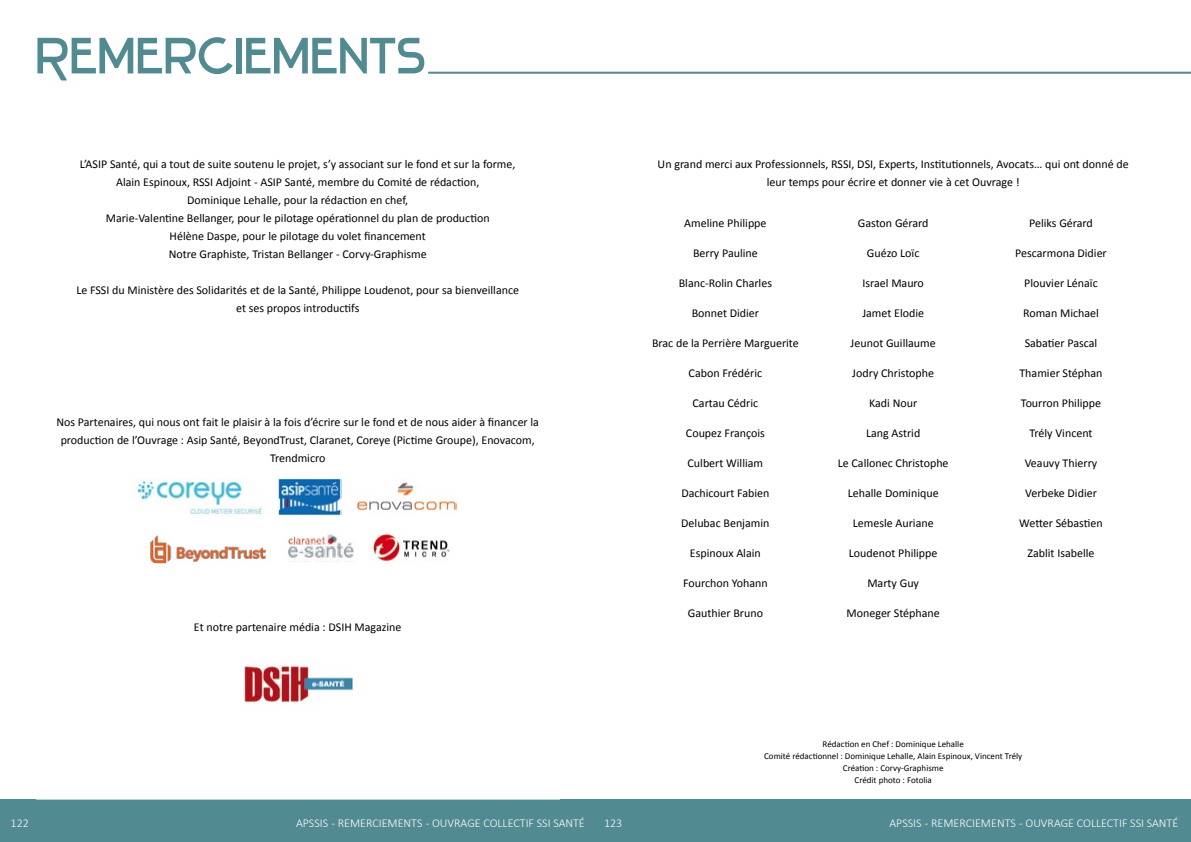
<style>
.page{position:relative;width:1191px;height:842px;background:#fff}
.page>*{position:absolute;margin:0;border:0;box-sizing:border-box;transform-origin:0 0}
.t1{font:50px "Stentiga";color:#528a92}
.t2{font:12px/18px "Calibri";color:#000;text-align:center}
.t3{font:300 12px "Calibri";color:#fff}
.t4{font:9px/12px "Calibri";color:#000;text-align:center}
</style>
<div class="page">
<div style="left:0;top:799px;width:1191px;height:43px;background:#528a92"></div>
<hr style="left:428px;top:72px;width:763px;height:2px;background:#528a92">
<img style="left:278px;top:478px;width:63px;height:37px">
<img style="left:136px;top:478px;width:127px;height:37px">
<img style="left:356px;top:479px;width:101px;height:32px">
<img style="left:150px;top:535px;width:116px;height:29px">
<img style="left:372px;top:530px;width:78px;height:32px">
<img style="left:288px;top:534px;width:66px;height:28px">
<img style="left:243px;top:665px;width:111px;height:39px">
<h1 class="t1" style="left:36px;top:26px;width:391px">Remerciements</h1>
<p class="t2" style="left:80px;top:155px;width:437px">L’ASIP Santé, qui a tout de suite soutenu le projet, s’y associant sur le fond et sur la forme, Alain Espinoux, RSSI Adjoint - ASIP Santé, membre du Comité de rédaction,<br>Dominique Lehalle, pour la rédaction en chef,<br>Marie-Valentine Bellanger, pour le pilotage opérationnel du plan de production<br>Hélène Daspe, pour le pilotage du volet financement<br>Notre Graphiste, Tristan Bellanger - Corvy-Graphisme</p>
<p class="t2" style="left:76px;top:281px;width:444px">Le FSSI du Ministère des Solidarités et de la Santé, Philippe Loudenot, pour sa bienveillance et ses propos introductifs</p>
<p class="t2" style="left:56px;top:413px;width:484px">Nos Partenaires, qui nous ont fait le plaisir à la fois d’écrire sur le fond et de nous aider à financer la production de l’Ouvrage : Asip Santé, BeyondTrust, Claranet, Coreye (Pictime Groupe), Enovacom,<br>Trendmicro</p>
<p class="t2" style="left:194px;top:618px;width:209px">Et notre partenaire média : DSIH Magazine</p>
<p class="t2" style="left:657px;top:155px;width:473px">Un grand merci aux Professionnels, RSSI, DSI, Experts, Institutionnels, Avocats… qui ont donné de leur temps pour écrire et donner vie à cet Ouvrage !</p>
<p class="t2" style="left:684px;top:214px;width:84px">Ameline Philippe</p>
<p class="t2" style="left:693px;top:244px;width:66px">Berry Pauline</p>
<p class="t2" style="left:679px;top:274px;width:95px">Blanc-Rolin Charles</p>
<p class="t2" style="left:691px;top:304px;width:69px">Bonnet Didier</p>
<p class="t2" style="left:652px;top:334px;width:148px">Brac de la Perrière Marguerite</p>
<p class="t2" style="left:688px;top:364px;width:75px">Cabon Frédéric</p>
<p class="t2" style="left:692px;top:394px;width:67px">Cartau Cédric</p>
<p class="t2" style="left:686px;top:424px;width:80px">Coupez François</p>
<p class="t2" style="left:687px;top:454px;width:77px">Culbert William</p>
<p class="t2" style="left:681px;top:484px;width:90px">Dachicourt Fabien</p>
<p class="t2" style="left:681px;top:514px;width:90px">Delubac Benjamin</p>
<p class="t2" style="left:690px;top:544px;width:72px">Espinoux Alain</p>
<p class="t2" style="left:683px;top:574px;width:86px">Fourchon Yohann</p>
<p class="t2" style="left:688px;top:604px;width:77px">Gauthier Bruno</p>
<p class="t2" style="left:858px;top:214px;width:72px">Gaston Gérard</p>
<p class="t2" style="left:867px;top:244px;width:54px">Guézo Loïc</p>
<p class="t2" style="left:862px;top:274px;width:63px">Israel Mauro</p>
<p class="t2" style="left:862px;top:304px;width:63px">Jamet Elodie</p>
<p class="t2" style="left:850px;top:334px;width:87px">Jeunot Guillaume</p>
<p class="t2" style="left:852px;top:364px;width:83px">Jodry Christophe</p>
<p class="t2" style="left:869px;top:394px;width:50px">Kadi Nour</p>
<p class="t2" style="left:866px;top:424px;width:56px">Lang Astrid</p>
<p class="t2" style="left:838px;top:454px;width:112px">Le Callonec Christophe</p>
<p class="t2" style="left:847px;top:484px;width:92px">Lehalle Dominique</p>
<p class="t2" style="left:852px;top:514px;width:82px">Lemesle Auriane</p>
<p class="t2" style="left:849px;top:544px;width:90px">Loudenot Philippe</p>
<p class="t2" style="left:867px;top:574px;width:53px">Marty Guy</p>
<p class="t2" style="left:846px;top:604px;width:95px">Moneger Stéphane</p>
<p class="t2" style="left:1029px;top:214px;width:65px">Peliks Gérard</p>
<p class="t2" style="left:1015px;top:244px;width:93px">Pescarmona Didier</p>
<p class="t2" style="left:1024px;top:274px;width:75px">Plouvier Lénaïc</p>
<p class="t2" style="left:1023px;top:304px;width:77px">Roman Michael</p>
<p class="t2" style="left:1024px;top:334px;width:74px">Sabatier Pascal</p>
<p class="t2" style="left:1019px;top:364px;width:85px">Thamier Stéphan</p>
<p class="t2" style="left:1020px;top:394px;width:82px">Tourron Philippe</p>
<p class="t2" style="left:1029px;top:424px;width:65px">Trély Vincent</p>
<p class="t2" style="left:1024px;top:454px;width:74px">Veauvy Thierry</p>
<p class="t2" style="left:1025px;top:484px;width:73px">Verbeke Didier</p>
<p class="t2" style="left:1019px;top:514px;width:85px">Wetter Sébastien</p>
<p class="t2" style="left:1027px;top:544px;width:69px">Zablit Isabelle</p>
<p class="t3" style="left:11px;top:816px;width:20px">122</p>
<p class="t3" style="left:296px;top:816px;width:290px">APSSIS - REMERCIEMENTS - OUVRAGE COLLECTIF SSI SANTÉ</p>
<p class="t4" style="left:764px;top:738px;width:260px">Rédaction en Chef : Dominique Lehalle<br>Comité rédactionnel : Dominique Lehalle, Alain Espinoux, Vincent Trély Création : Corvy-Graphisme<br>Crédit photo : Fotolia</p>
<p class="t3" style="left:604px;top:816px;width:20px">123</p>
<p class="t3" style="left:889px;top:816px;width:290px">APSSIS - REMERCIEMENTS - OUVRAGE COLLECTIF SSI SANTÉ</p>
</div>
